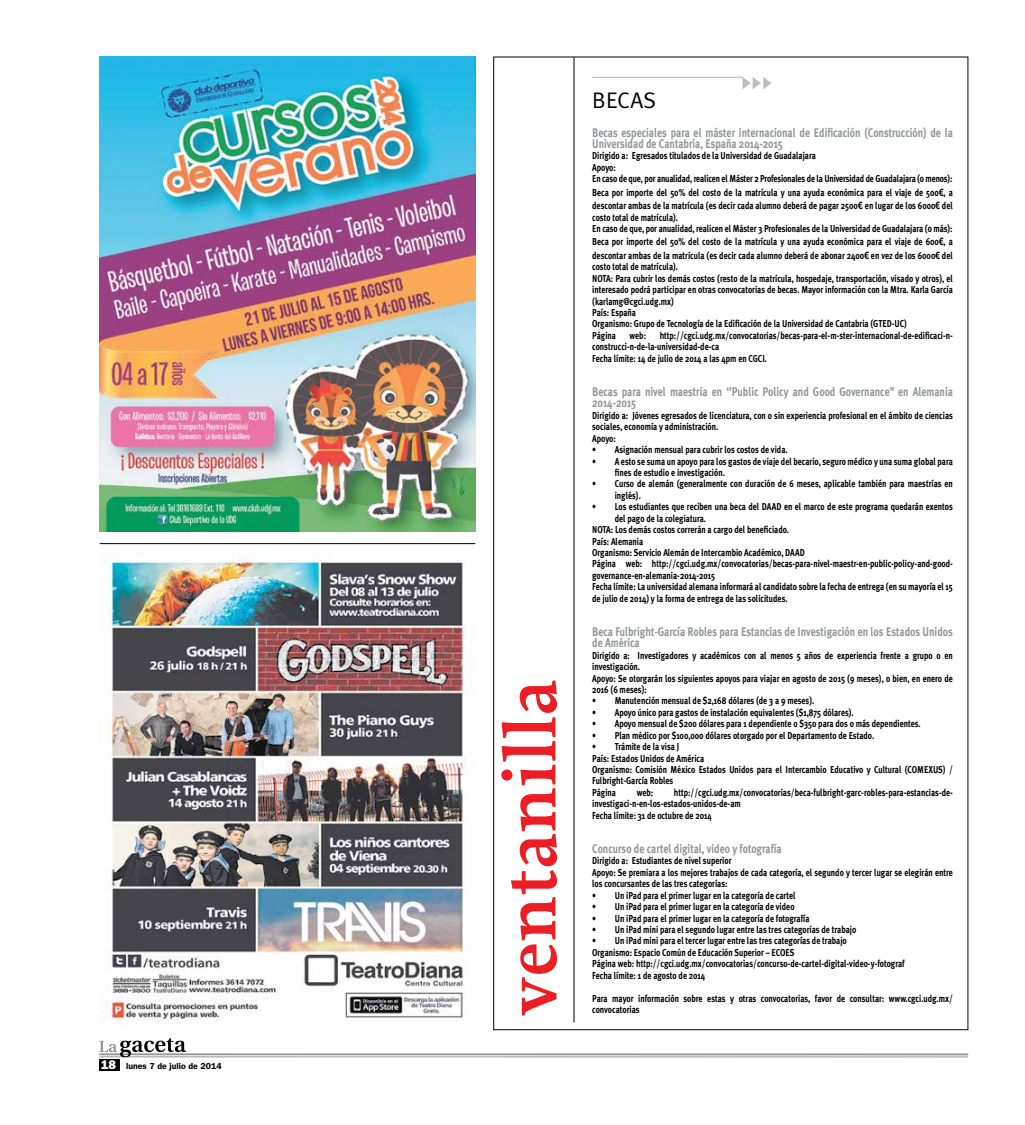
<style>
.page{position:relative;width:1025px;height:1125px;background:#fff}
.page>*{position:absolute;margin:0;border:0;box-sizing:border-box;transform-origin:0 0}
.t1{font:600 75px "Proforma";color:#ed1d24}
.t2{font:22.5px "Meta Plus Normal";letter-spacing:.015em;color:#000}
.t3{font:700 12.5px/11.4px "Meta Plus";color:#939598;scale:.8 1}
.t4{font:700 10px/11.4px "Meta Plus";color:#000;scale:.8 1}
.t5{font:700 10px/11.4px "Meta Plus";letter-spacing:-.02em;color:#000;scale:.8 1}
.t6{font:600 8.75px "Franklin Gothic";color:#000}
.s1{font-weight:800;font-size:12.5px;color:#fff}
.s2{font-family:"Arial Narrow"}
</style>
<div class="page">
<hr style="left:99px;top:1053px;width:868px;height:2px;background:#939598">
<hr style="left:99px;top:1057px;width:868px;height:1px;background:#939598">
<svg style="left:99px;top:1038px;width:87px;height:19px"></svg>
<div style="left:99px;top:1059px;width:20px;height:11px;background:#000"></div>
<hr style="left:573px;top:57px;width:1px;height:965px;background:#000">
<svg style="left:742px;top:77px;width:29px;height:12px"></svg>
<hr style="left:592px;top:77px;width:150px;height:1px;background:#bcbec0">
<img style="left:100px;top:57px;width:375px;height:475px">
<img style="left:104px;top:552px;width:363px;height:475px">
<hr style="left:100px;top:543px;width:375px;height:1px;background:#000">
<p class="t6" style="left:101px;top:1061px;width:122px"><span class="s1">18</span> lunes 7 de julio de 2014</p>
<h1 class="t1" style="left:483px;top:1016px;width:338px;rotate:-90deg">ventanilla</h1>
<h2 class="t2" style="left:592px;top:87px;width:65px">BECAS</h2>
<p class="t3" style="left:592px;top:127px;width:452px">Becas especiales para el máster internacional de Edificación (Construcción) de la<br>U niversidad de Cantabria, España 2014-2015</p>
<p class="t5" style="left:592px;top:150px;width:452px">Dirigido a: Egresados titulados de la U niversidad de Guadalajara<br>Apoyo:<br>En caso de que, por anualidad, realicen el Máster 2 Profesionales de la U niversidad de Guadalajara (o menos):</p>
<p class="t4" style="left:592px;top:186px;width:452px;line-height:13.4px">Beca por importe del 50% del costo de la matrícula y una ayuda económica para el viaje de 500<span class="s2">€</span>, a descontar ambas de la matrícula (es decir cada alumno deberá de pagar 2500<span class="s2">€</span> en lugar de los 6000<span class="s2">€</span> del</p>
<p class="t4" style="left:592px;top:211px;width:452px">costo total de matrícula).<br>En caso de que, por anualidad, realicen el Máster 3 Profesionales de la U niversidad de Guadalajara (o más):</p>
<p class="t4" style="left:592px;top:235px;width:452px;line-height:13.4px">Beca por importe del 50% del costo de la matrícula y una ayuda económica para el viaje de 600<span class="s2">€</span>, a descontar ambas de la matrícula (es decir cada alumno deberá de abonar 2400<span class="s2">€</span> en vez de los 6000<span class="s2">€</span> del</p>
<p class="t4" style="left:592px;top:261px;width:452px">costo total de matrícula).<br>NOTA: Para cubrir los demás costos (resto de la matrícula, hospedaje, transportación, visado y otros), el interesado podrá participar en otras convocatorias de becas. Mayor información con la Mtra. Karla García (karlamg@cgci.udg.mx)<br>País: España<br>Organismo: Grupo de Tecnología de la Edificación de la U niversidad de Cantabria (GTED-U C)<br>Página</p>
<p class="t4" style="left:592px;top:330px;width:452px;text-indent:67px">http://cgci.udg.mx/convocatorias/becas-para-el-m-ster-internacional-de-edificaci-n&shy;construcci-n-de-la-universidad-de-ca<br>Fecha límite: 14 de julio de 2014 a las 4pm en CGCI .</p>
<p class="t3" style="left:592px;top:386px;width:452px">Becas para nivel maestría en ‘’Public Policy and Good Governance’’ en Alemania<br>2014-2015</p>
<p class="t4" style="left:592px;top:410px;width:452px">Dirigido a: J óvenes egresados de licenciatura, con o sin experiencia profesional en el ámbito de ciencias sociales, economía y administración.<br>Apoyo:</p>
<p class="t4" style="left:592px;top:444px;width:246px">• Asignación mensual para cubrir los costos de vida.</p>
<p class="t4" style="left:614px;top:455px;width:424px;text-indent:-23px">• A esto se suma un apoyo para los gastos de viaje del becario, seguro médico y una suma global para fines de estudio e investigación.</p>
<p class="t4" style="left:614px;top:478px;width:424px;text-indent:-23px">• Curso de alemán (generalmente con duración de 6 meses, aplicable también para maestrías en inglés).</p>
<p class="t4" style="left:592px;top:501px;width:219px">• Los estudiantes que reciben una beca del DAAD</p>
<p class="t4" style="left:783px;top:501px;width:212px">en el marco de este programa quedarán exentos</p>
<p class="t4" style="left:592px;top:512px;width:452px;text-indent:23px">del pago de la colegiatura.<br>NOTA: Los demás costos correrán a cargo del beneficiado.<br>País: Alemania<br>Organismo: Servicio Alemán de I ntercambio Académico, DAAD<br>Página web: http://cgci.udg.mx/convocatorias/becas-para-nivel-maestr-en-public-policy-and-good&shy;governance-en-alemania-2014-2015<br>Fecha límite: La universidad alemana informará al candidato sobre la fecha de entrega (en su mayoría el 15 de julio de 2014) y la forma de entrega de las solicitudes.</p>
<p class="t3" style="left:592px;top:626px;width:452px">Beca Fulbright-García Robles para Estancias de I nvestigación en los Estados U nidos de América</p>
<p class="t4" style="left:592px;top:650px;width:452px">Dirigido a: I nvestigadores y académicos con al menos 5 años de experiencia frente a grupo o en investigación.<br>Apoyo: Se otorgarán los siguientes apoyos para viajar en agosto de 2015 (9 meses), o bien, en enero de 2016 (6 meses):</p>
<p class="t4" style="left:592px;top:695px;width:279px">• Manutención mensual de $2,168 dólares (de 3 a 9 meses).</p>
<p class="t4" style="left:592px;top:707px;width:328px">• Apoyo único para gastos de instalación equivalentes ($1,875 dólares).</p>
<p class="t4" style="left:592px;top:718px;width:412px">• Apoyo mensual de $200 dólares para 1 dependiente o $350 para dos o más dependientes.</p>
<p class="t4" style="left:592px;top:730px;width:354px">• Plan médico por $100,000 dólares otorgado por el Departamento de Estado.</p>
<p class="t4" style="left:592px;top:741px;width:452px">• Trámite de la visa J<br>País: Estados U nidos de América<br>Organismo: Comisión México Estados U nidos para el I ntercambio Educativo y Cultural (COMEXUS) / Fulbright-García Robles<br>Página</p>
<p class="t4" style="left:629px;top:330px;width:22px">web:</p>
<p class="t4" style="left:592px;top:787px;width:452px;text-indent:82px">http://cgci.udg.mx/convocatorias/beca-fulbright-garc-robles-para-estancias-de&shy;investigaci-n-en-los-estados-unidos-de-am<br>Fecha límite: 31 de octubre de 2014</p>
<p class="t3" style="left:592px;top:843px;width:238px">Concurso de cartel digital, video y fotografía</p>
<p class="t4" style="left:592px;top:855px;width:452px">Dirigido a: Estudiantes de nivel superior<br>Apoyo: Se premiara a los mejores trabajos de cada categoría, el segundo y tercer lugar se elegirán entre los concursantes de las tres categorías:</p>
<p class="t4" style="left:592px;top:890px;width:256px">• U n iPad para el primer lugar en la categoría de cartel</p>
<p class="t4" style="left:592px;top:901px;width:254px">• U n iPad para el primer lugar en la categoría de video</p>
<p class="t4" style="left:592px;top:912px;width:273px">• U n iPad para el primer lugar en la categoría de fotografía</p>
<p class="t4" style="left:592px;top:924px;width:331px">• U n iPad mini para el segundo lugar entre las tres categorías de trabajo</p>
<p class="t4" style="left:592px;top:935px;width:392px">• U n iPad mini para el tercer lugar entre las tres categorías de trabajo<br>Organismo: Espacio Común de Educación Superior – ECOES<br>Página web: http://cgci.udg.mx/convocatorias/concurso-de-cartel-digital-video-y-fotograf Fecha límite: 1 de agosto de 2014</p>
<p class="t4" style="left:592px;top:992px;width:452px">Para mayor información sobre estas y otras convocatorias, favor de consultar: www.cgci.udg.mx/ convocatorias</p>
<p class="t4" style="left:636px;top:787px;width:22px">web:</p>
</div>
